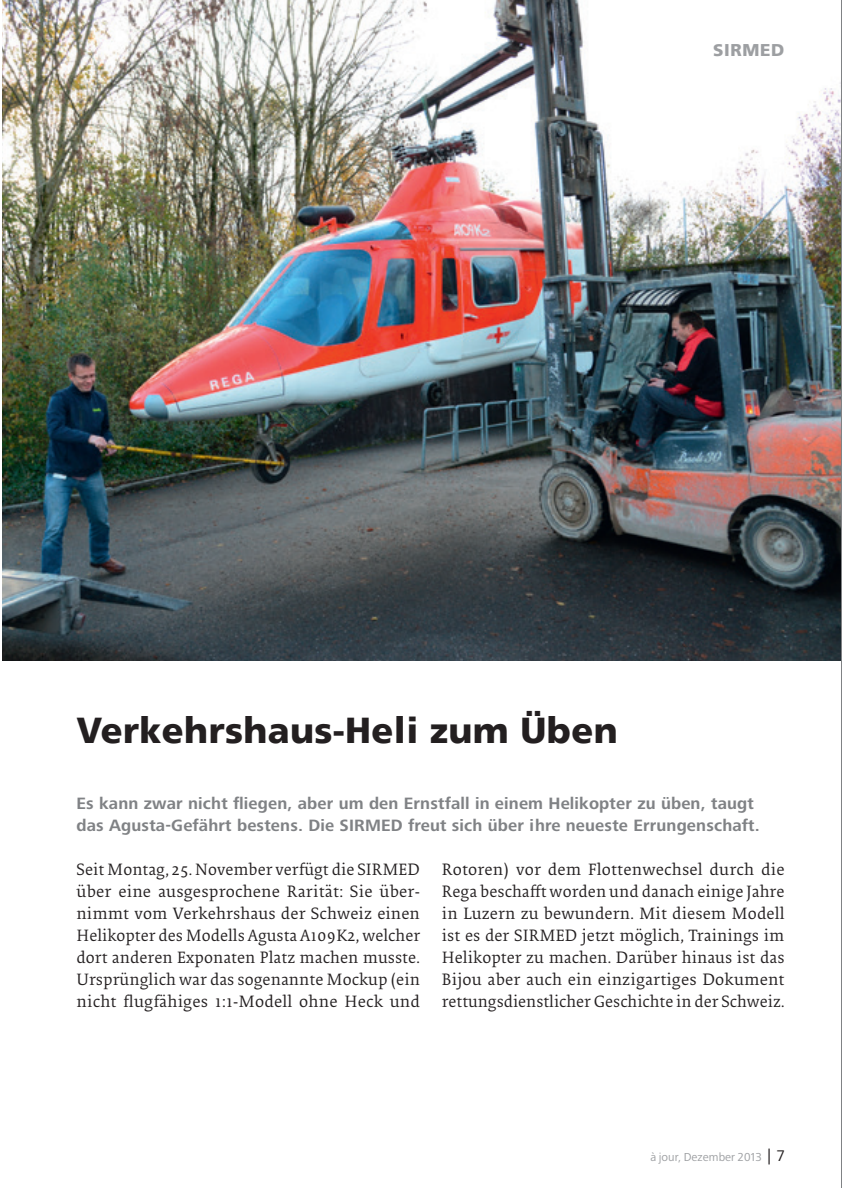
<style>
.page{position:relative;width:842px;height:1188px;background:#fff}
.page>*{position:absolute;margin:0;border:0;box-sizing:border-box;transform-origin:0 0}
.t1{font:900 36px "Frutiger LT";letter-spacing:.01em;color:#231f20}
.t2{font:17px/22px "Collis";letter-spacing:.005em;color:#231f20;text-align:justify}
.t3{font:700 17px/22px "Frutiger Next Pro";letter-spacing:.01em;color:#808285}
.t4{font:900 17px "Frutiger LT";letter-spacing:.04em;color:#9d9fa2}
.t5{font:12px "Frutiger Next Pro";letter-spacing:.01em;color:#9d9fa2}
.s1{font-size:16px;color:#231f20}
</style>
<div class="page">
<img style="left:2px;top:0;width:840px;height:1188px">
<p class="t4" style="left:713px;top:40px;width:73px">SIRMED</p>
<h1 class="t1" style="left:77px;top:708px;width:543px">Verkehrshaus-Heli zum Üben</h1>
<p class="t3" style="left:77px;top:792px;width:685px">Es kann zwar nicht fliegen, aber um den Ernstfall in einem Helikopter zu üben, taugt das Agusta-Gefährt bestens. Die SIRMED freut sich über ihre neueste Errungenschaft.</p>
<p class="t2" style="left:77px;top:859px;width:345px">Seit Montag, 25. November verfügt die SIRMED über eine ausgesprochene Rarität: Sie über&shy;nimmt vom Verkehrshaus der Schweiz einen Helikopter des Modells Agusta A109K2, welcher dort anderen Exponaten Platz machen musste.<br>Ursprünglich war das sogenannte Mockup (ein nicht flugfähiges 1:1-Modell ohne Heck und</p>
<p class="t2" style="left:442px;top:859px;width:344px">Rotoren) vor dem Flottenwechsel durch die Rega beschafft worden und danach einige Jahre in Luzern zu bewundern. Mit diesem Modell ist es der SIRMED jetzt möglich, Trainings im Helikopter zu machen. Darüber hinaus ist das Bijou aber auch ein einzigartiges Dokument rettungsdienstlicher Geschichte in der Schweiz.</p>
<p class="t5" style="left:650px;top:1150px;width:136px">à jour, Dezember 2013 <span class="s1">| 7</span></p>
</div>
